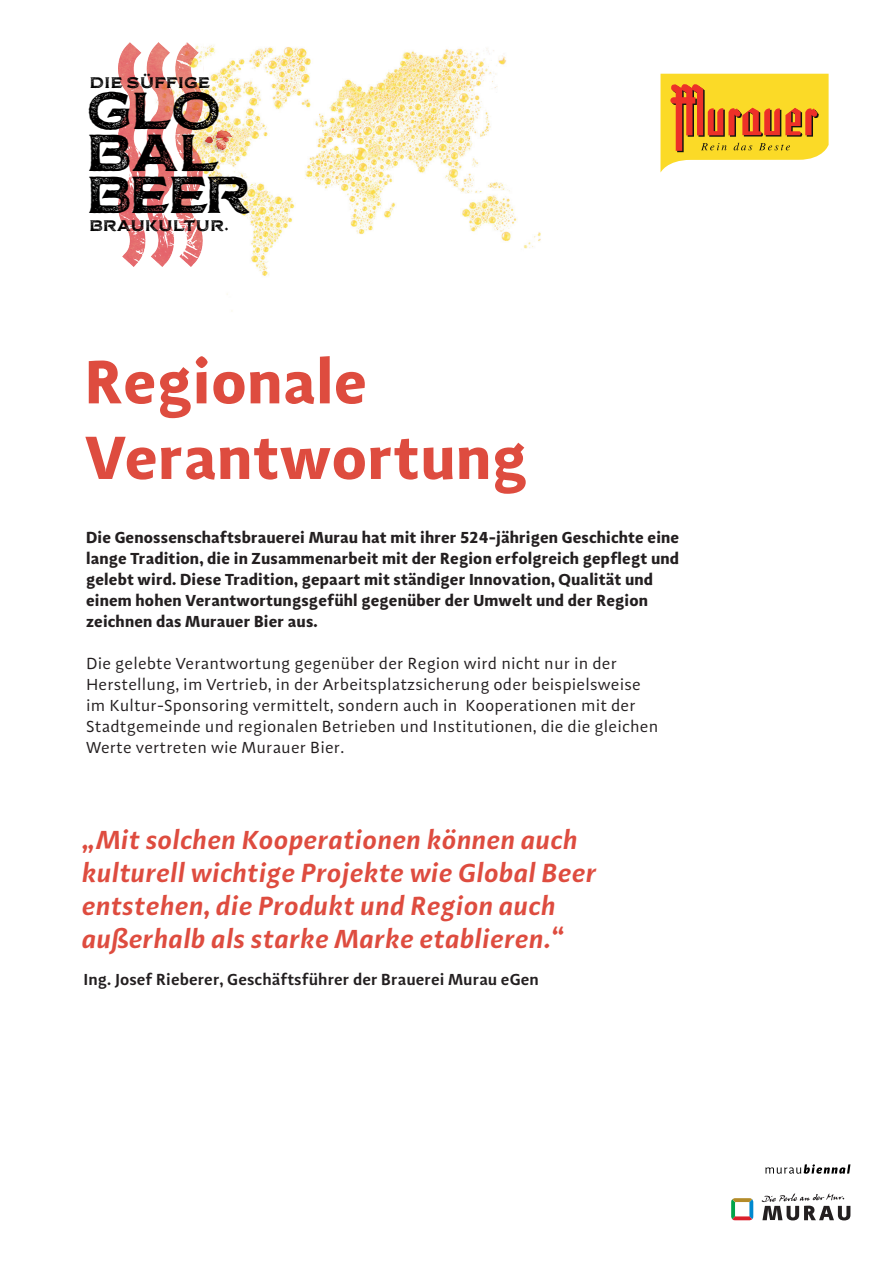
<style>
.page{position:relative;width:893px;height:1263px;background:#fff}
.page>*{position:absolute;margin:0;border:0;box-sizing:border-box;transform-origin:0 0}
.t1{font:700 63px/75.6px "Adagio Sans";letter-spacing:.01em;color:#de4c3f}
.t2{font:49.8px/42.2px "FM Bolyar Rust One N Pro 900";letter-spacing:-.06em;color:#010000}
.t3{font:italic 600 27px/33px "Adagio Sans";letter-spacing:.01em;color:#de4c3f}
.t4{font:700 16.5px/21px "Adagio Sans";letter-spacing:.01em;color:#231f20}
.t5{font:16.5px/21px "Adagio Sans";letter-spacing:.01em;color:#231f20}
.t6{font:600 16.5px "Adagio Sans";letter-spacing:.005em;color:#231f20}
.t7{font:14.7px "FM Bolyar Rust One N Pro 900";letter-spacing:-.02em;color:#010000}
</style>
<div class="page">
<img style="left:129px;top:42px;width:412px;height:270px">
<img style="left:119px;top:43px;width:84px;height:224px">
<img style="left:201px;top:127px;width:37px;height:28px">
<svg style="left:765px;top:1164px;width:85px;height:10px"></svg>
<svg style="left:731px;top:1198px;width:22px;height:22px"></svg>
<svg style="left:761px;top:1193px;width:89px;height:27px"></svg>
<svg style="left:660px;top:74px;width:168px;height:99px;background:#ecb944"></svg>
<p class="t7" style="left:90px;top:73px;width:122px">DIE SÜFFIGE</p>
<h2 class="t2" style="left:85px;top:90px;width:168px">GLO<br>BAL<br>BEER</h2>
<p class="t7" style="left:89px;top:216px;width:141px">BRAUKULTUR.</p>
<h1 class="t1" style="left:85px;top:345px;width:443px">Regionale<br>Verantwortung</h1>
<p class="t4" style="left:86px;top:527px;width:595px">Die Genossenschaftsbrauerei Murau hat mit ihrer 524-jährigen Geschichte eine lange Tradition, die in Zusammenarbeit mit der Region erfolgreich gepflegt und gelebt wird. Diese Tradition, gepaart mit ständiger Innovation, Qualität und einem hohen Verantwortungsgefühl gegenüber der Umwelt und der Region zeichnen das Murauer Bier aus.</p>
<p class="t5" style="left:86px;top:653px;width:574px">Die gelebte Verantwortung gegenüber der Region wird nicht nur in der Herstellung, im Vertrieb, in der Arbeitsplatzsicherung oder beispielsweise im Kultur-Sponsoring vermittelt, sondern auch in Kooperationen mit der Stadtgemeinde und regionalen Betrieben und Institutionen, die die gleichen Werte vertreten wie Murauer Bier.</p>
<h3 class="t3" style="left:84px;top:823px;width:516px">„Mit solchen Kooperationen können auch kulturell wichtige Projekte wie Global Beer entstehen, die Produkt und Region auch außerhalb als starke Marke etablieren.“</h3>
<p class="t6" style="left:84px;top:969px;width:457px">Ing. Josef Rieberer, Geschäftsführer der Brauerei Murau eGen</p>
</div>
